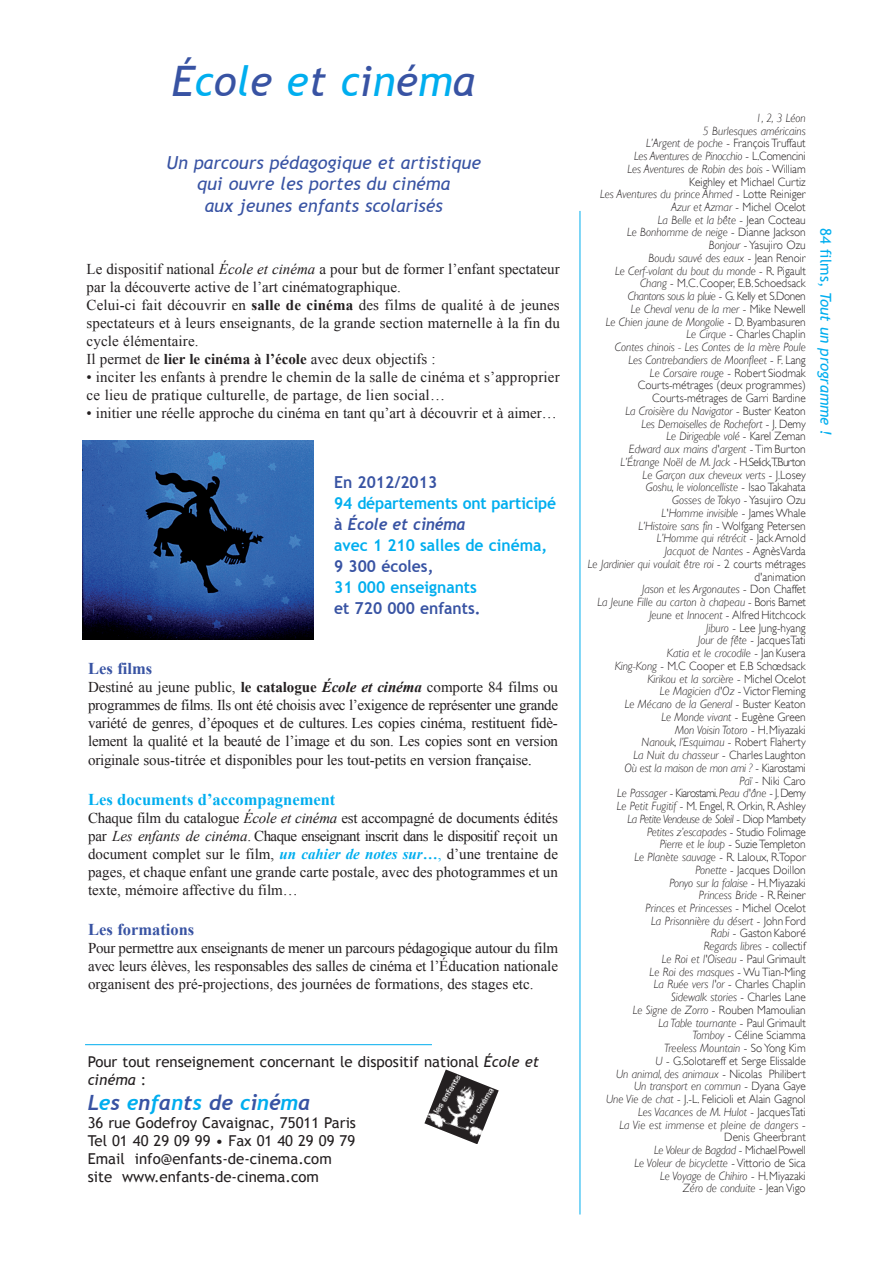
<style>
.page{position:relative;width:893px;height:1263px;background:#fff}
.page>*{position:absolute;margin:0;border:0;box-sizing:border-box;transform-origin:0 0}
.t1{font:italic 42px "Trebuchet MS";color:#3853a3}
.t2{font:italic 700 21px "Trebuchet";color:#3853a3}
.t3{font:italic 18px/21.6px "Trebuchet MS";color:#3853a3;text-align:center}
.t4{font:700 16.5px "Trebuchet MS";color:#00aeef;scale:.95 1}
.t5{font:700 16.5px "Trebuchet MS";color:#3853a3;scale:.95 1}
.t6{font:700 16.5px "Times New Roman";color:#00aeef}
.t7{font:700 16.5px "Times New Roman";color:#3853a3}
.t8{font:italic 700 16.5px "Trebuchet";color:#3853a3;scale:.95 1}
.t9{font:15px/18px "Times New Roman";color:#231f20;text-align:justify}
.t10{font:15px/18px "Trebuchet MS";color:#231f20}
.t11{font:italic 15px "Trebuchet MS";color:#00aeef}
.t12{font:italic 300 12px/12.8px "Gill Sans";color:#231f20;text-align:right;scale:.94 1}
.s1{color:#00aeef}
.s2{font-style:italic}
.s3{font-weight:700}
.s4{font-family:"Trebuchet MS";font-style:normal}
.s5{font-weight:700;font-style:italic}
.s6{font-size:16.5px}
.s7{font-weight:700;font-style:italic;color:#00aeef}
.s8{font-style:normal}
</style>
<div class="page">
<img style="left:424px;top:1069px;width:75px;height:75px">
<hr style="left:85px;top:1044px;width:347px;height:1px;background:#00aeef">
<hr style="left:580px;top:211px;width:1px;height:1003px;background:#00aeef">
<img style="left:82px;top:440px;width:232px;height:199px">
<h1 class="t1" style="left:172px;top:57px;width:304px">É<span class="s1">c</span>o<span class="s1">l</span>e <span class="s1">e</span>t <span class="s1">c</span>i<span class="s1">n</span>é<span class="s1">m</span>a</h1>
<h3 class="t3" style="left:166px;top:152px;width:316px">Un parcours pédagogique et artistique qui ouvre les portes du cinéma<br>aux jeunes enfants scolarisés</h3>
<p class="t9" style="left:87px;top:260px;width:475px;text-align:left">Le dispositif national <span class="s2">École et cinéma</span> a pour but de former l’enfant spectateur par la découverte active de l’art cinématographique.<br>Celui-ci fait découvrir en <span class="s3">salle de cinéma</span> des films de qualité à de jeunes spectateurs et à leurs enseignants, de la grande section maternelle à la fin du cycle élémentaire.<br>Il permet de <span class="s3">lier le cinéma à l’école</span> avec deux objectifs :</p>
<p class="t9" style="left:87px;top:368px;width:475px">• inciter les enfants à prendre le chemin de la salle de cinéma et s’approprier ce lieu de pratique culturelle, de partage, de lien social…</p>
<p class="t9" style="left:87px;top:404px;width:472px">• initier une réelle approche du cinéma en tant qu’art à découvrir et à aimer…</p>
<h3 class="t5" style="left:334px;top:472px;width:110px">En 2012/2013</h3>
<h3 class="t4" style="left:334px;top:493px;width:235px">94 départements ont participé</h3>
<h3 class="t8" style="left:334px;top:514px;width:140px"><span class="s4">à</span> École et cinéma</h3>
<h3 class="t4" style="left:334px;top:535px;width:226px">avec 1 210 salles de cinéma,</h3>
<h3 class="t5" style="left:334px;top:556px;width:106px">9 300 écoles,</h3>
<h3 class="t4" style="left:334px;top:577px;width:152px">31 000 enseignants</h3>
<h3 class="t5" style="left:334px;top:598px;width:155px">et 720 000 enfants.</h3>
<h3 class="t7" style="left:88px;top:658px;width:66px">Les films</h3>
<p class="t9" style="left:88px;top:677px;width:472px">Destiné au jeune public, <span class="s3">le catalogue</span> <span class="s5">École et cinéma</span> comporte 84 films ou programmes de films. Ils ont été choisis avec l’exigence de représenter une grande variété de genres, d’époques et de cultures. Les copies cinéma, restituent fidè&shy;lement la qualité et la beauté de l’image et du son. Les copies sont en version</p>
<p class="t9" style="left:88px;top:751px;width:445px">originale sous-titrée et disponibles pour les tout-petits en version française<span class="s6">.</span></p>
<h3 class="t6" style="left:88px;top:790px;width:249px">Les documents d’accompagnement</h3>
<p class="t9" style="left:88px;top:809px;width:471px">Chaque film du catalogue <span class="s2">École et cinéma</span> est accompagné de documents édités par <span class="s2">Les enfants de cinéma</span>. Chaque enseignant inscrit dans le dispositif reçoit un document complet sur le film, <span class="s7">un cahier de notes sur…</span><span class="s1">,</span> d’une trentaine de pages, et chaque enfant une grande carte postale, avec des photogrammes et un texte, mémoire affective du film…</p>
<h3 class="t7" style="left:88px;top:919px;width:108px">Les formations</h3>
<p class="t9" style="left:88px;top:938px;width:471px">Pour permettre aux enseignants de mener un parcours pédagogique autour du film avec leurs élèves, les responsables des salles de cinéma et l’Éducation nationale organisent des pré-projections, des journées de formations, des stages etc.</p>
<p class="t10" style="left:88px;top:1053px;width:453px">Pour tout renseignement concernant le dispositif national <span class="s2">École et cinéma</span> :</p>
<h2 class="t2" style="left:88px;top:1090px;width:224px">L<span class="s1">e</span>s <span class="s1">e</span>n<span class="s1">f</span>a<span class="s1">n</span>t<span class="s1">s</span> de <span class="s1">c</span>i<span class="s1">n</span>é<span class="s1">m</span>a</h2>
<p class="t10" style="left:88px;top:1114px;width:270px">36 rue Godefroy Cavaignac, 75011 Paris Tel 01 40 29 09 99 • Fax 01 40 29 09 79<br>Email info@enfants-de-cinema.com site www.enfants-de-cinema.com</p>
<p class="t12" style="left:588px;top:111px;width:233px">1, 2, 3 Léon<br>5 Burlesques américains<br>L’Argent de poche <span class="s8">- François Truffaut<br></span>Les Aventures de Pinocchio <span class="s8">- L.Comencini<br></span>Les Aventures de Robin des bois <span class="s8">- William<br>Keighley et Michael Curtiz<br></span>Les Aventures du prince Ahmed <span class="s8">- Lotte Reiniger </span>Azur et Azmar <span class="s8">- Michel Ocelot<br></span>La Belle et la bête <span class="s8">- Jean Cocteau<br></span>Le Bonhomme de neige <span class="s8">- Dianne Jackson<br></span>Bonjour <span class="s8">- Yasujiro Ozu<br></span>Boudu sauvé des eaux <span class="s8">- Jean Renoir<br></span>Le Cerf-volant du bout du monde <span class="s8">- R. Pigault </span>Chang <span class="s8">- M.C.Cooper, E.B.Schoedsack<br></span>Chantons sous la pluie <span class="s8">- G. Kelly et S.Donen<br></span>Le Cheval venu de la mer <span class="s8">- Mike Newell<br></span>Le Chien jaune de Mongolie <span class="s8">- D. Byambasuren<br></span>Le Cirque <span class="s8">- Charles Chaplin<br></span>Contes chinois - Les Contes de la mère Poule<br>Les Contrebandiers de Moonfleet <span class="s8">- F. Lang<br></span>Le Corsaire rouge <span class="s8">- Robert Siodmak Courts-métrages (deux programmes)<br>Courts-métrages de Garri Bardine<br></span>La Croisière du Navigator <span class="s8">- Buster Keaton<br></span>Les Demoiselles de Rochefort <span class="s8">- J. Demy<br></span>Le Dirigeable volé <span class="s8">- Karel Zeman<br></span>Edward aux mains d'argent <span class="s8">- Tim Burton </span>L’Étrange Noël de M. Jack <span class="s8">- H.Selick,T.Burton<br></span>Le Garçon aux cheveux verts <span class="s8">- J.Losey<br></span>Goshu, le violoncelliste <span class="s8">- Isao Takahata<br></span>Gosses de Tokyo <span class="s8">- Yasujiro Ozu<br></span>L'Homme invisible <span class="s8">- James Whale<br></span>L’Histoire sans fin <span class="s8">- Wolfgang Petersen<br></span>L’Homme qui rétrécit <span class="s8">- JackArnold<br></span>Jacquot de Nantes <span class="s8">- AgnèsVarda<br></span>Le Jardinier qui voulait être roi <span class="s8">- 2 courts métrages d'animation<br></span>Jason et les Argonautes <span class="s8">- Don Chaffet<br></span>La Jeune Fille au carton à chapeau <span class="s8">- Boris Barnet </span>Jeune et Innocent <span class="s8">- Alfred Hitchcock<br></span>Jiburo <span class="s8">- Lee Jung-hyang<br></span>Jour de fête <span class="s8">- JacquesTati<br></span>Katia et le crocodile <span class="s8">- Jan Kusera<br></span>King-Kong <span class="s8">- M.C Cooper et E.B Schœdsack </span>Kirikou et la sorcière <span class="s8">- Michel Ocelot<br></span>Le Magicien d'Oz <span class="s8">- Victor Fleming<br></span>Le Mécano de la General <span class="s8">- Buster Keaton<br></span>Le Monde vivant <span class="s8">- Eugène Green<br></span>Mon Voisin Totoro <span class="s8">- H.Miyazaki<br></span>Nanouk, l’Esquimau <span class="s8">- Robert Flaherty<br></span>La Nuit du chasseur <span class="s8">- Charles Laughton<br></span>Où est la maison de mon ami ? <span class="s8">- Kiarostami<br></span>Paï <span class="s8">- Niki Caro<br></span>Le Passager <span class="s8">- Kiarostami.</span> Peau d'âne <span class="s8">- J. Demy<br></span>Le Petit Fugitif <span class="s8">- M. Engel, R. Orkin, R. Ashley<br></span>La Petite Vendeuse de Soleil <span class="s8">- Diop Mambety<br></span>Petites z’escapades <span class="s8">- Studio Folimage<br></span>Pierre et le loup <span class="s8">- Suzie Templeton<br></span>Le Planète sauvage <span class="s8">- R. Laloux, R.Topor<br></span>Ponette <span class="s8">- Jacques Doillon<br></span>Ponyo sur la falaise <span class="s8">- H.Miyazaki<br></span>Princess Bride <span class="s8">- R.Reiner<br></span>Princes et Princesses <span class="s8">- Michel Ocelot<br></span>La Prisonnière du désert <span class="s8">- John Ford<br></span>Rabi <span class="s8">- Gaston Kaboré<br></span>Regards libres <span class="s8">- collectif<br></span>Le Roi et l'Oiseau <span class="s8">- Paul Grimault<br></span>Le Roi des masques <span class="s8">- Wu Tian-Ming<br></span>La Ruée vers l'or <span class="s8">- Charles Chaplin<br></span>Sidewalk stories <span class="s8">- Charles Lane<br></span>Le Signe de Zorro <span class="s8">- Rouben Mamoulian<br></span>La Table tournante <span class="s8">- Paul Grimault<br></span>Tomboy <span class="s8">- Céline Sciamma<br></span>Treeless Mountain <span class="s8">- So Yong Kim<br></span>U <span class="s8">- G.Solotareff et Serge Elissalde<br></span>Un animal, des animaux <span class="s8">- Nicolas Philibert<br></span>Un transport en commun <span class="s8">- Dyana Gaye<br></span>Une Vie de chat <span class="s8">- J.-L. Felicioli et Alain Gagnol<br></span>Les Vacances de M. Hulot <span class="s8">- JacquesTati<br></span>La Vie est immense et pleine de dangers <span class="s8">-<br>Denis Gheerbrant<br></span>Le Voleur de Bagdad <span class="s8">- MichaelPowell<br></span>Le Voleur de bicyclette <span class="s8">- Vittorio de Sica<br></span>Le Voyage de Chihiro <span class="s8">- H.Miyazaki<br></span>Zéro de conduite <span class="s8">- Jean Vigo</span></p>
<p class="t11" style="left:835px;top:228px;width:209px;rotate:90deg"><span class="s8">84 films,</span> Tout un programme !</p>
</div>
